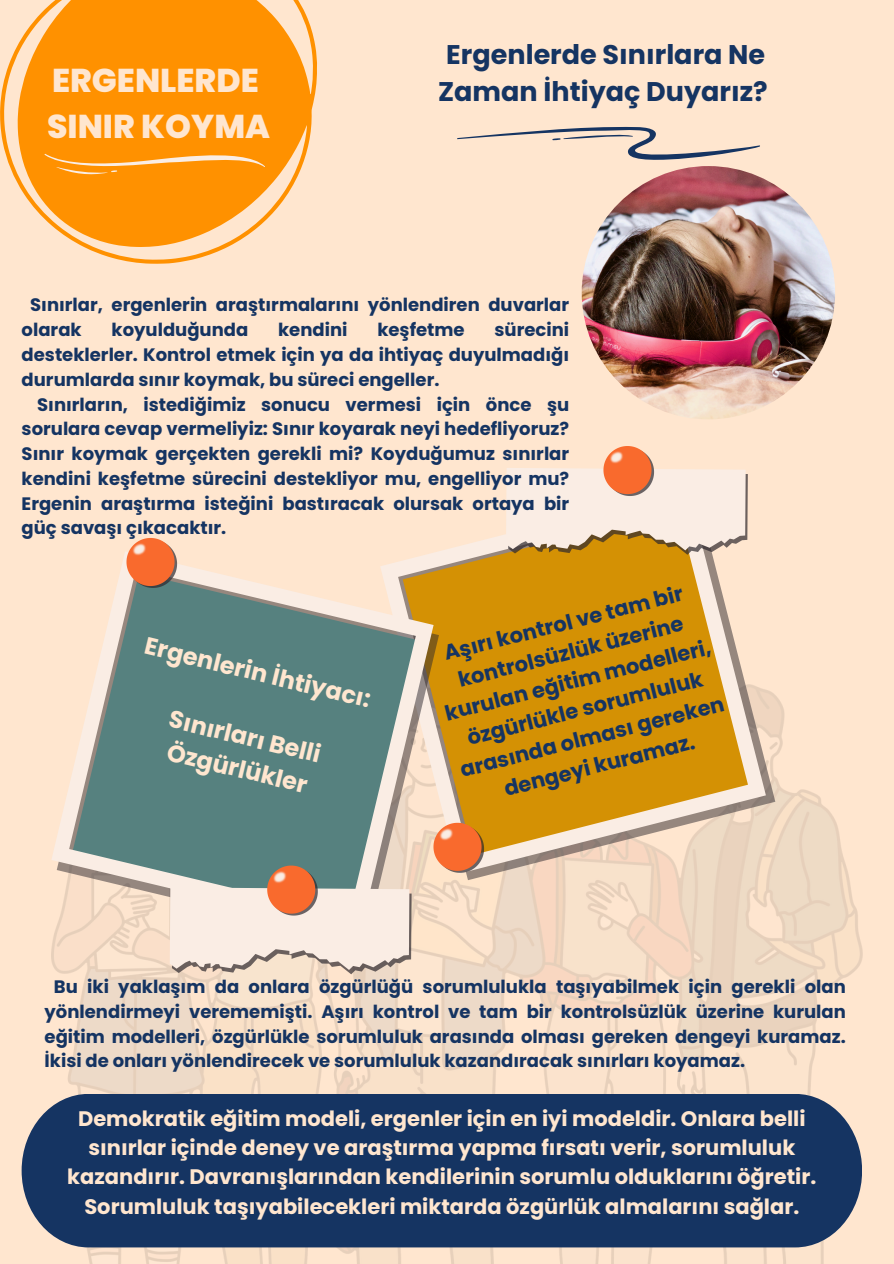
<style>
.page{position:relative;width:894px;height:1264px;background:#fff}
.page>*{position:absolute;margin:0;border:0;box-sizing:border-box;transform-origin:0 0}
.t1{font:800 33px/46.2px "Poppins";color:#ffe6cf}
.t2{font:700 27px/37.2px "Poppins";color:#153462;text-align:center}
.t3{font:700 24px "Poppins";color:#ffe6cf}
.t4{font:700 21px/29.2px "Poppins";color:#ffe6cf;text-align:center}
.t5{font:700 21px/29.2px "Poppins";color:#153462;text-align:center}
.t6{font:700 18px/24.8px "Poppins";color:#153462;text-align:justify}
</style>
<div class="page">
<div style="left:0;top:0;width:893px;height:1263px;background:#ffe6cf"></div>
<svg style="left:0;top:0;width:317px;height:264px;fill:#ff9100"></svg>
<img style="left:51px;top:695px;width:810px;height:568px">
<img style="left:581px;top:166px;width:253px;height:253px;border-radius:50%">
<svg style="left:439px;top:689px;width:336px;height:191px;fill:#f0dac5"></svg>
<svg style="left:433px;top:488px;width:332px;height:385px;background:#dba742"></svg>
<svg style="left:506px;top:448px;width:241px;height:107px"></svg>
<img style="left:595px;top:446px;width:42px;height:32px">
<svg style="left:439px;top:822px;width:45px;height:50px"></svg>
<img style="left:439px;top:814px;width:28px;height:40px">
<svg style="left:57px;top:561px;width:382px;height:382px"></svg>
<svg style="left:51px;top:553px;width:382px;height:380px;fill:#56817f"></svg>
<svg style="left:170px;top:865px;width:241px;height:109px;background:#ded2c7"></svg>
<img style="left:260px;top:857px;width:41px;height:40px">
<svg style="left:126px;top:540px;width:51px;height:48px"></svg>
<img style="left:119px;top:538px;width:41px;height:32px">
<div style="left:22px;top:1093px;width:839px;height:154px;background:#153462"></div>
<svg style="left:45px;top:146px;width:220px;height:30px;background:#fe9c1b"></svg>
<svg style="left:457px;top:126px;width:302px;height:42px"></svg>
<p class="t1" style="left:47px;top:57px;width:224px">ERGENLERDE<br>SINIR KOYMA</p>
<p class="t2" style="left:438px;top:36px;width:331px">Ergenlerde Sınırlara Ne<br>Zaman İhtiyaç Duyarız?</p>
<p class="t6" style="left:22px;top:293px;width:549px;text-indent:9px">Sınırlar, ergenlerin araştırmalarını yönlendiren duvarlar olarak</p>
<p class="t6" style="left:22px;top:317px;width:549px;text-indent:473px">sürecini desteklerler. Kontrol etmek için ya da ihtiyaç duyulmadığı durumlarda sınır koymak, bu süreci engeller.</p>
<p class="t6" style="left:22px;top:392px;width:549px;text-indent:16px">Sınırların, istediğimiz sonucu vermesi için önce şu sorulara cevap vermeliyiz: Sınır koyarak neyi hedefliyoruz?<br>Sınır koymak gerçekten gerekli mi? Koyduğumuz sınırlar kendini keşfetme sürecini destekliyor mu, engelliyor mu?<br>Ergenin araştırma isteğini bastıracak olursak ortaya bir güç savaşı çıkacaktır.</p>
<p class="t6" style="left:111px;top:317px;width:138px">koyulduğunda</p>
<p class="t6" style="left:278px;top:317px;width:71px">kendini</p>
<p class="t6" style="left:377px;top:317px;width:89px">keşfetme</p>
<p class="t3" style="left:149px;top:628px;width:233px;rotate:14deg">Ergenlerin İhtiyacı:</p>
<h3 class="t3" style="left:171px;top:734px;width:145px;rotate:14deg">Özgürlükler</h3>
<h3 class="t3" style="left:174px;top:701px;width:156px;rotate:14deg">Sınırları Belli</h3>
<h3 class="t5" style="left:427px;top:642px;width:275px;rotate:-14deg">Aşırı kontrol ve tam bir kontrolsüzlük üzerine kurulan eğitim modelleri, özgürlükle sorumluluk arasında olması gereken dengeyi kuramaz.</h3>
<p class="t6" style="left:45px;top:974px;width:802px;text-indent:9px">Bu iki yaklaşım da onlara özgürlüğü sorumlulukla taşıyabilmek için gerekli olan yönlendirmeyi verememişti. Aşırı kontrol ve tam bir kontrolsüzlük üzerine kurulan eğitim modelleri, özgürlükle sorumluluk arasında olması gereken dengeyi kuramaz.<br>İkisi de onları yönlendirecek ve sorumluluk kazandıracak sınırları koyamaz.</p>
<h1 class="t4" style="left:67px;top:1103px;width:750px">Demokratik eğitim modeli, ergenler için en iyi modeldir. Onlara belli sınırlar içinde deney ve araştırma yapma fırsatı verir, sorumluluk kazandırır. Davranışlarından kendilerinin sorumlu olduklarını öğretir.<br>Sorumluluk taşıyabilecekleri miktarda özgürlük almalarını sağlar.</h1>
</div>
